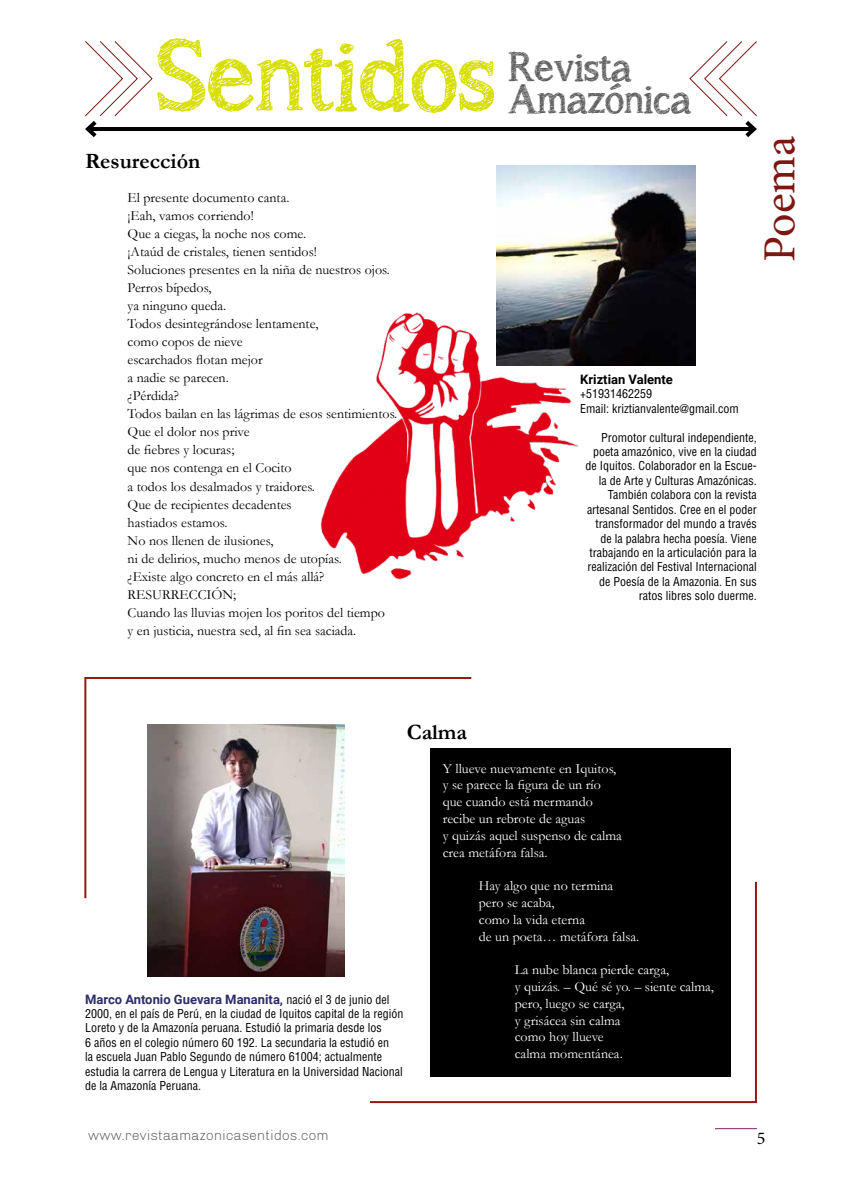
<style>
.page{position:relative;width:842px;height:1191px;background:#fff}
.page>*{position:absolute;margin:0;border:0;box-sizing:border-box;transform-origin:0 0}
.t1{font:100px "asongforjennifer";color:#d8df00}
.t2{font:46px "Minion Pro";color:#7d1711}
.t3{font:40px/32px "asongforjennifer";color:#5a5a5a}
.t4{font:700 22px "Garamond";color:#000}
.t5{font:18px "Minion Pro";color:#000}
.t6{font:14px/18px "Garamond";color:#000}
.t7{font:14px/16.8px "Garamond";color:#fff}
.t8{font:300 14px "Chivo";color:#575756}
.t9{font:700 13px "Roboto";color:#2b2c6a}
.t10{font:700 13px "Roboto";color:#000}
.t11{font:condensed 12px/14.4px "Helvetica LT Std";color:#000}
.s1{font-family:"Helvetica LT Std";font-weight:400;font-stretch:condensed;font-size:12px;color:#000}
</style>
<div class="page">
<hr style="left:715px;top:1128px;width:42px;height:1px;background:#871b64">
<hr style="left:88px;top:127px;width:666px;height:4px;background:#000">
<svg style="left:85px;top:41px;width:68px;height:97px"></svg>
<svg style="left:689px;top:41px;width:68px;height:97px"></svg>
<div style="left:430px;top:748px;width:300px;height:328px;background:#000"></div>
<img style="left:496px;top:165px;width:199px;height:200px">
<hr style="left:84px;top:677px;width:2px;height:221px;background:#941914">
<hr style="left:85px;top:677px;width:386px;height:2px;background:#941914">
<hr style="left:755px;top:882px;width:2px;height:221px;background:#941914">
<hr style="left:370px;top:1101px;width:386px;height:2px;background:#941914">
<img style="left:147px;top:724px;width:197px;height:253px">
<img style="left:320px;top:309px;width:262px;height:271px">
<h1 class="t1" style="left:157px;top:16px;width:340px">Sentidos</h1>
<h3 class="t4" style="left:85px;top:146px;width:117px">Resurección</h3>
<p class="t6" style="left:128px;top:189px;width:271px">El presente documento canta.<br>¡Eah, vamos corriendo!<br>Que a ciegas, la noche nos come.<br>¡Ataúd de cristales, tienen sentidos!<br>Soluciones presentes en la niña de nuestros ojos.<br>Perros bípedos,<br>ya ninguno queda.<br>Todos desintegrándose lentamente,<br>como copos de nieve<br>escarchados flotan mejor<br>a nadie se parecen.<br>¿Pérdida?<br>Todos bailan en las lágrimas de esos sentimientos.<br>Que el dolor nos prive<br>de fiebres y locuras;<br>que nos contenga en el Cocito<br>a todos los desalmados y traidores.<br>Que de recipientes decadentes<br>hastiados estamos.<br>No nos llenen de ilusiones,<br>ni de delirios, mucho menos de utopías.<br>¿Existe algo concreto en el más allá?<br>RESURRECCIÓN;<br>Cuando las lluvias mojen los poritos del tiempo<br>y en justicia, nuestra sed, al fin sea saciada.</p>
<h3 class="t3" style="left:509px;top:51px;width:184px">Revista<br>Amazónica</h3>
<h2 class="t2" style="left:749px;top:262px;width:127px;rotate:-90deg">Poema</h2>
<p class="t10" style="left:580px;top:370px;width:94px">Kriztian Valente</p>
<p class="t11" style="left:580px;top:387px;width:160px">+51931462259<br>Email: kriztianvalente@gmail.com</p>
<p class="t11" style="left:586px;top:430px;width:173px;text-align:right">Promotor cultural independiente, poeta amazónico, vive en la ciudad de Iquitos. Colaborador en la Escue&shy;la de Arte y Culturas Amazónicas.<br>También colabora con la revista artesanal Sentidos. Cree en el poder transformador del mundo a través de la palabra hecha poesía. Viene trabajando en la articulación para la realización del Festival Internacional de Poesía de la Amazonia. En sus ratos libres solo duerme.</p>
<h3 class="t4" style="left:407px;top:717px;width:62px">Calma</h3>
<p class="t7" style="left:443px;top:759px;width:180px">Y llueve nuevamente en Iquitos, y se parece la figura de un río que cuando está mermando recibe un rebrote de aguas<br>y quizás aquel suspenso de calma crea metáfora falsa.</p>
<p class="t7" style="left:479px;top:877px;width:162px">Hay algo que no termina pero se acaba,<br>como la vida eterna<br>de un poeta… metáfora falsa.</p>
<p class="t7" style="left:515px;top:961px;width:201px">La nube blanca pierde carga,<br>y quizás. – Qué sé yo. – siente calma, pero, luego se carga,<br>y grisácea sin calma<br>como hoy llueve<br>calma momentánea.</p>
<p class="t9" style="left:85px;top:990px;width:306px">Marco Antonio Guevara Mananita, <span class="s1">nació el 3 de junio del</span></p>
<p class="t11" style="left:85px;top:1006px;width:320px">2000, en el país de Perú, en la ciudad de Iquitos capital de la región Loreto y de la Amazonía peruana. Estudió la primaria desde los<br>6 años en el colegio número 60 192. La secundaria la estudió en<br>la escuela Juan Pablo Segundo de número 61004; actualmente estudia la carrera de Lengua y Literatura en la Universidad Nacional de la Amazonía Peruana.</p>
<p class="t8" style="left:88px;top:1127px;width:242px">www.revistaamazonicasentidos.com</p>
<h3 class="t5" style="left:757px;top:1126px;width:10px">5</h3>
</div>
